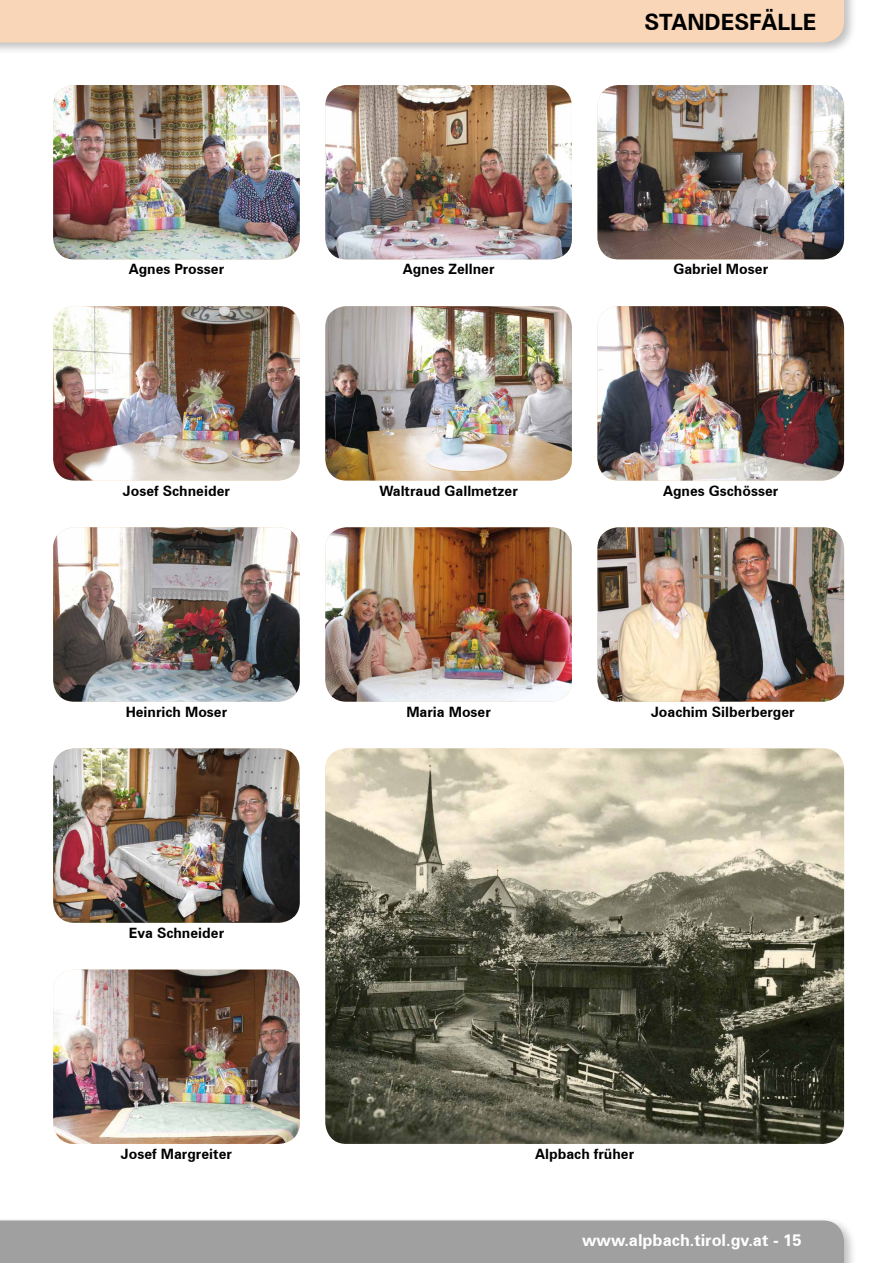
<style>
.page{position:relative;width:893px;height:1263px;background:#fff}
.page>*{position:absolute;margin:0;border:0;box-sizing:border-box;transform-origin:0 0}
.t1{font:700 22.5px "Zurich BT";color:#000}
.t2{font:700 16.5px "Zurich BT";color:#fff}
.t3{font:700 14.25px "Zurich BT";color:#000}
</style>
<div class="page">
<div style="left:0;top:1216px;width:857px;height:47px;background:#000;opacity:.25"></div>
<div style="left:0;top:1220px;width:844px;height:43px;background:#a1a0a0"></div>
<div style="left:0;top:0;width:857px;height:55px;background:#000;opacity:.25"></div>
<div style="left:0;top:0;width:844px;height:43px;background:#f8d6b7"></div>
<img style="left:597px;top:527px;width:247px;height:175px">
<img style="left:53px;top:748px;width:247px;height:175px">
<img style="left:53px;top:969px;width:247px;height:175px">
<img style="left:325px;top:527px;width:247px;height:175px">
<img style="left:597px;top:306px;width:247px;height:174px">
<img style="left:325px;top:85px;width:247px;height:174px">
<img style="left:53px;top:306px;width:247px;height:174px">
<img style="left:597px;top:85px;width:247px;height:174px">
<img style="left:325px;top:306px;width:247px;height:174px">
<img style="left:53px;top:527px;width:247px;height:175px">
<img style="left:53px;top:85px;width:247px;height:174px">
<img style="left:325px;top:748px;width:519px;height:396px">
<h1 class="t1" style="left:644px;top:8px;width:173px">STANDESFÄLLE</h1>
<p class="t3" style="left:129px;top:261px;width:97px">Agnes Prosser</p>
<p class="t3" style="left:403px;top:261px;width:93px">Agnes Zellner</p>
<p class="t3" style="left:673px;top:261px;width:96px">Gabriel Moser</p>
<p class="t3" style="left:123px;top:482px;width:109px">Josef Schneider</p>
<p class="t3" style="left:379px;top:482px;width:140px">Waltraud Gallmetzer</p>
<p class="t3" style="left:663px;top:482px;width:117px">Agnes Gschösser</p>
<p class="t3" style="left:126px;top:703px;width:103px">Heinrich Moser</p>
<p class="t3" style="left:406px;top:703px;width:86px">Maria Moser</p>
<p class="t3" style="left:651px;top:703px;width:145px">Joachim Silberberger</p>
<p class="t3" style="left:129px;top:924px;width:97px">Eva Schneider</p>
<p class="t3" style="left:121px;top:1145px;width:112px">Josef Margreiter</p>
<p class="t3" style="left:535px;top:1145px;width:101px">Alpbach früher</p>
<p class="t2" style="left:582px;top:1230px;width:221px">www.alpbach.tirol.gv.at - 15</p>
</div>
